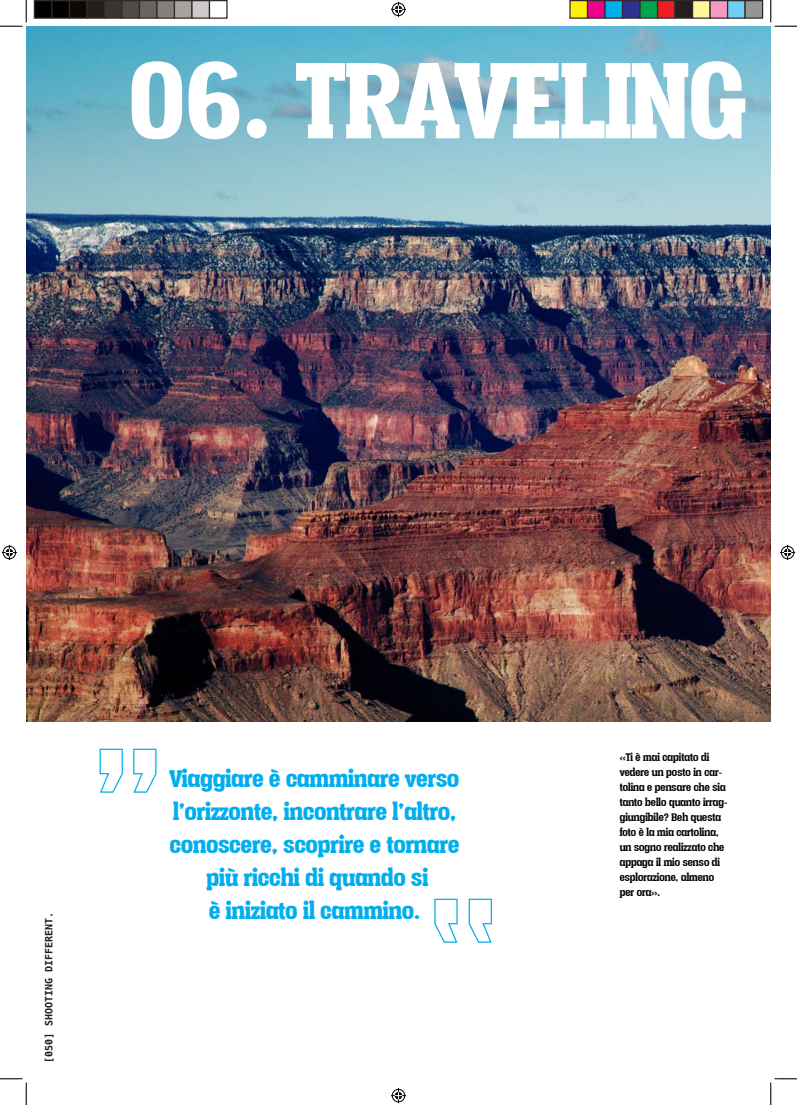
<style>
.page{position:relative;width:797px;height:1105px;background:#fff}
.page>*{position:absolute;margin:0;border:0;box-sizing:border-box;transform-origin:0 0}
.t1{font:900 125px "Vacer Serif Personal";color:#fff}
.t2{font:900 27.5px/33px "Vacer Serif Personal";color:#00aeef;text-align:center}
.t3{font:700 12.5px/15px "Vacer Serif Personal";color:#000}
.t4{font:700 10px "Menlo";color:#231f20}
</style>
<div class="page">
<img style="left:26px;top:26px;width:744px;height:695px">
<svg style="left:99px;top:748px;width:24px;height:45px"></svg>
<svg style="left:434px;top:898px;width:24px;height:45px"></svg>
<svg style="left:468px;top:898px;width:24px;height:45px"></svg>
<svg style="left:133px;top:748px;width:24px;height:45px"></svg>
<svg style="left:0;top:0;width:27px;height:27px"></svg>
<svg style="left:0;top:1078px;width:27px;height:27px"></svg>
<svg style="left:770px;top:0;width:27px;height:27px"></svg>
<svg style="left:770px;top:1078px;width:27px;height:27px"></svg>
<svg style="left:391px;top:2px;width:15px;height:15px"></svg>
<svg style="left:391px;top:1088px;width:15px;height:15px"></svg>
<svg style="left:2px;top:545px;width:15px;height:15px"></svg>
<svg style="left:780px;top:545px;width:15px;height:15px"></svg>
<div style="left:34px;top:1px;width:18px;height:17px;background:#000"></div>
<div style="left:34px;top:0;width:18px;height:19px;border:1px solid #302a28"></div>
<div style="left:52px;top:1px;width:17px;height:17px;background:#000"></div>
<div style="left:51px;top:0;width:19px;height:19px;border:1px solid #302a28"></div>
<div style="left:69px;top:1px;width:18px;height:17px;background:#0c0806"></div>
<div style="left:69px;top:0;width:19px;height:19px;border:1px solid #302a28"></div>
<div style="left:87px;top:1px;width:17px;height:17px;background:#241e1b"></div>
<div style="left:86px;top:0;width:19px;height:19px;border:1px solid #302a28"></div>
<div style="left:104px;top:1px;width:18px;height:17px;background:#3b3532"></div>
<div style="left:104px;top:0;width:18px;height:19px;border:1px solid #302a28"></div>
<div style="left:122px;top:1px;width:17px;height:17px;background:#524a47"></div>
<div style="left:121px;top:0;width:19px;height:19px;border:1px solid #302a28"></div>
<div style="left:139px;top:1px;width:18px;height:17px;background:#6b6360"></div>
<div style="left:139px;top:0;width:19px;height:19px;border:1px solid #302a28"></div>
<div style="left:157px;top:1px;width:17px;height:17px;background:#867f7c"></div>
<div style="left:156px;top:0;width:19px;height:19px;border:1px solid #302a28"></div>
<div style="left:174px;top:1px;width:18px;height:17px;background:#a7a2a0"></div>
<div style="left:174px;top:0;width:18px;height:19px;border:1px solid #302a28"></div>
<div style="left:192px;top:1px;width:17px;height:17px;background:#cdc9c8"></div>
<div style="left:191px;top:0;width:19px;height:19px;border:1px solid #302a28"></div>
<div style="left:209px;top:0;width:19px;height:19px;border:1px solid #302a28"></div>
<div style="left:570px;top:1px;width:17px;height:17px;background:#fff101"></div>
<div style="left:569px;top:0;width:19px;height:19px;border:1px solid #302a28"></div>
<div style="left:587px;top:1px;width:18px;height:17px;background:#ed028c"></div>
<div style="left:587px;top:0;width:18px;height:19px;border:1px solid #302a28"></div>
<div style="left:605px;top:1px;width:17px;height:17px;background:#00aeef"></div>
<div style="left:604px;top:0;width:19px;height:19px;border:1px solid #302a28"></div>
<div style="left:622px;top:1px;width:18px;height:17px;background:#2e3092"></div>
<div style="left:622px;top:0;width:18px;height:19px;border:1px solid #302a28"></div>
<div style="left:640px;top:1px;width:17px;height:17px;background:#00a54f"></div>
<div style="left:639px;top:0;width:19px;height:19px;border:1px solid #302a28"></div>
<div style="left:657px;top:1px;width:18px;height:17px;background:#ee1d23"></div>
<div style="left:657px;top:0;width:18px;height:19px;border:1px solid #302a28"></div>
<div style="left:675px;top:1px;width:17px;height:17px;background:#231f20"></div>
<div style="left:674px;top:0;width:19px;height:19px;border:1px solid #302a28"></div>
<div style="left:692px;top:1px;width:18px;height:17px;background:#fff79a"></div>
<div style="left:692px;top:0;width:18px;height:19px;border:1px solid #302a28"></div>
<div style="left:710px;top:1px;width:17px;height:17px;background:#f499c2"></div>
<div style="left:709px;top:0;width:19px;height:19px;border:1px solid #302a28"></div>
<div style="left:727px;top:1px;width:18px;height:17px;background:#6bcff6"></div>
<div style="left:727px;top:0;width:18px;height:19px;border:1px solid #302a28"></div>
<div style="left:745px;top:1px;width:17px;height:17px;background:#939598"></div>
<div style="left:744px;top:0;width:19px;height:19px;border:1px solid #302a28"></div>
<h1 class="t1" style="left:129px;top:29px;width:618px">06. TRAVELING</h1>
<p class="t4" style="left:42px;top:1062px;width:152px;rotate:-90deg">[050] SHOOTING DIFFERENT.</p>
<h2 class="t2" style="left:170px;top:762px;width:291px">Viaggiare è camminare verso l’orizzonte, incontrare l’altro, conoscere, scoprire e tornare più ricchi di quando si<br>è iniziato il cammino.</h2>
<p class="t3" style="left:619px;top:749px;width:109px">&lt;&lt;Ti è mai capitato di vedere un posto in car&shy;tolina e pensare che sia tanto bello quanto irrag&shy;giungibile? Beh questa foto è la mia cartolina, un sogno realizzato che appaga il mio senso di esplorazione, almeno per ora&gt;&gt;.</p>
</div>
